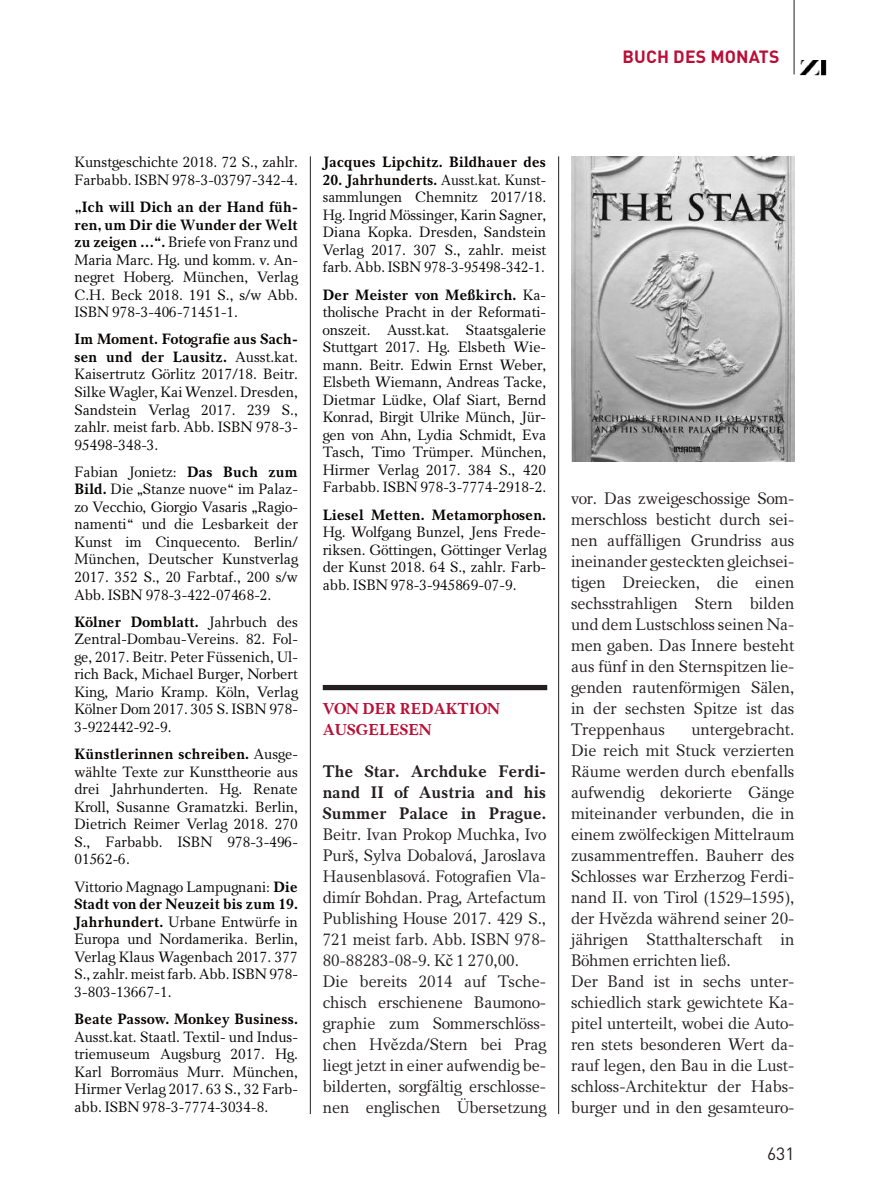
<style>
.page{position:relative;width:869px;height:1191px;background:#fff}
.page>*{position:absolute;margin:0;border:0;box-sizing:border-box;transform-origin:0 0}
.t1{font:700 17.5px "DINOT";letter-spacing:.01em;color:#b90f36}
.t2{font:17.5px "DINOT";color:#231f20}
.t3{font:16.62px/21px "Carniola";letter-spacing:-.005em;color:#231f20}
.t4{font:700 16.62px/21px "Carniola";letter-spacing:-.005em;color:#231f20;text-align:justify}
.t5{font:700 15.75px/21px "Carniola";letter-spacing:-.005em;color:#b90f36}
.t6{font:14.88px/17.5px "Carniola";color:#070504;text-align:justify}
.t7{font:14.88px/17.5px "Carniola";color:#070504;text-align:justify;scale:.95 1}
.t8{font:700 14.88px "Carniola";color:#070504}
.s1{font-weight:700}
.s2{font-family:"Times Ten CE"}
</style>
<div class="page">
<hr style="left:558px;top:156px;width:1px;height:958px;background:#231f20">
<hr style="left:310px;top:156px;width:1px;height:958px;background:#231f20">
<hr style="left:793px;top:0;width:1px;height:74px;background:#231f20">
<div style="left:798px;top:61px;width:30px;height:15px;background:#dbdbdb"></div>
<img style="left:798px;top:61px;width:28px;height:14px">
<img style="left:571px;top:156px;width:223px;height:306px">
<div style="left:322px;top:685px;width:225px;height:5px;background:#231f20"></div>
<p class="t1" style="left:622px;top:51px;width:158px">BUCH DES MONATS</p>
<p class="t6" style="left:74px;top:153px;width:225px">Kunstgeschichte 2018. 72 S., zahlr.<br>Farbabb. ISBN 978-3-03797-342-4.</p>
<p class="t6" style="left:74px;top:198px;width:225px"><span class="s1">„Ich will Dich an der Hand füh&shy;ren, um Dir die Wunder der Welt zu zeigen …“.</span> Briefe von Franz und Maria Marc. Hg. und komm. v. An&shy;negret Hoberg. München, Verlag C.H. Beck 2018. 191 S., s/w Abb.<br>ISBN 978-3-406-71451-1.</p>
<p class="t6" style="left:74px;top:330px;width:225px"><span class="s1">Im Moment. Fotografie aus Sach&shy;sen und der Lausitz.</span> Ausst.kat.<br>Kaisertrutz Görlitz 2017/18. Beitr.<br>Silke Wagler, Kai Wenzel. Dresden, Sandstein Verlag 2017. 239 S., zahlr. meist farb. Abb. ISBN 978-3- 95498-348-3.</p>
<p class="t6" style="left:74px;top:463px;width:225px">Fabian Jonietz: <span class="s1">Das Buch zum Bild.</span> Die „Stanze nuove“ im Palaz&shy;zo Vecchio, Giorgio Vasaris „Ragio&shy;namenti“ und die Lesbarkeit der Kunst im Cinquecento. Berlin/ München, Deutscher Kunstverlag 2017. 352 S., 20 Farbtaf., 200 s/w Abb. ISBN 978-3-422-07468-2.</p>
<p class="t6" style="left:74px;top:613px;width:225px"><span class="s1">Kölner Domblatt.</span> Jahrbuch des Zentral-Dombau-Vereins. 82. Fol&shy;ge, 2017. Beitr. Peter Füssenich, Ul&shy;rich Back, Michael Burger, Norbert King, Mario Kramp. Köln, Verlag Kölner Dom 2017. 305 S. ISBN 978- 3-922442-92-9.</p>
<p class="t6" style="left:74px;top:745px;width:225px"><span class="s1">Künstlerinnen schreiben.</span> Ausge&shy;wählte Texte zur Kunsttheorie aus drei Jahrhunderten. Hg. Renate Kroll, Susanne Gramatzki. Berlin, Dietrich Reimer Verlag 2018. 270<br>S., Farbabb. ISBN 978-3-496- 01562-6.</p>
<p class="t6" style="left:74px;top:878px;width:225px">Vittorio Magnago Lampugnani: <span class="s1">Die Stadt von der Neuzeit bis zum 19.<br>Jahrhundert.</span> Urbane Entwürfe in Europa und Nordamerika. Berlin, Verlag Klaus Wagenbach 2017. 377<br>S., zahlr. meist farb. Abb. ISBN 978- 3-803-13667-1.</p>
<p class="t8" style="left:74px;top:1010px;width:225px">Beate Passow. Monkey Business.</p>
<p class="t6" style="left:74px;top:1028px;width:225px">Ausst.kat. Staatl. Textil- und Indus&shy;triemuseum Augsburg 2017. Hg.<br>Karl Borromäus Murr. München, Hirmer Verlag 2017. 63 S., 32 Farb&shy;abb. ISBN 978-3-7774-3034-8.</p>
<p class="t8" style="left:322px;top:153px;width:225px">Jacques Lipchitz. Bildhauer des</p>
<p class="t7" style="left:322px;top:171px;width:236px"><span class="s1">20. Jahrhunderts.</span> Ausst.kat. Kunst&shy;sammlungen Chemnitz 2017/18.<br>Hg. Ingrid Mössinger, Karin Sagner, Diana Kopka. Dresden, Sandstein Verlag 2017. 307 S., zahlr. meist farb. Abb. ISBN 978-3-95498-342-1.</p>
<p class="t6" style="left:322px;top:286px;width:225px"><span class="s1">Der Meister von Meßkirch.</span> Ka&shy;tholische Pracht in der Reformati&shy;onszeit. Ausst.kat. Staatsgalerie Stuttgart 2017. Hg. Elsbeth Wie&shy;mann. Beitr. Edwin Ernst Weber, Elsbeth Wiemann, Andreas Tacke, Dietmar Lüdke, Olaf Siart, Bernd Konrad, Birgit Ulrike Münch, Jür&shy;gen von Ahn, Lydia Schmidt, Eva Tasch, Timo Trümper. München, Hirmer Verlag 2017. 384 S., 420<br>Farbabb. ISBN 978-3-7774-2918-2.</p>
<p class="t8" style="left:322px;top:506px;width:225px">Liesel Metten. Metamorphosen.</p>
<p class="t6" style="left:322px;top:523px;width:225px">Hg. Wolfgang Bunzel, Jens Frede&shy;riksen. Göttingen, Göttinger Verlag der Kunst 2018. 64 S., zahlr. Farb&shy;abb. ISBN 978-3-945869-07-9.</p>
<p class="t5" style="left:322px;top:698px;width:179px">VON DER REDAKTION<br>AUSGELESEN</p>
<p class="t4" style="left:322px;top:761px;width:225px">The Star. Archduke Ferdi&shy;nand II of Austria and his Summer Palace in Prague.</p>
<p class="t3" style="left:322px;top:824px;width:225px">Beitr. Ivan Prokop Muchka, Ivo<br>Purš, Sylva Dobalová, Jaroslava<br>Hausenblasová. Fotografien Vla&shy;dimír Bohdan. Prag, Artefactum<br>Publishing House 2017. 429 S.,<br>721 meist farb. Abb. ISBN 978-<br>80-88283-08-9. K<span class="s2">č</span> 1 270,00.<br>Die bereits 2014 auf Tsche&shy;chisch erschienene Baumono&shy;graphie zum Sommerschlöss&shy;chen Hv<span class="s2">ě</span>zda/Stern bei Prag liegt jetzt in einer aufwendig be&shy;bilderten, sorgfältig erschlosse&shy;nen englischen Übersetzung</p>
<p class="t3" style="left:570px;top:488px;width:225px;text-align:justify">vor. Das zweigeschossige Som&shy;merschloss besticht durch sei&shy;nen auffälligen Grundriss aus ineinander gesteckten gleichsei&shy;tigen Dreiecken, die einen sechsstrahligen Stern bilden und dem Lustschloss seinen Na&shy;men gaben. Das Innere besteht aus fünf in den Sternspitzen lie&shy;genden rautenförmigen Sälen, in der sechsten Spitze ist das Treppenhaus</p>
<p class="t3" style="left:570px;top:719px;width:225px;text-indent:120px">untergebracht.<br>Die reich mit Stuck verzierten<br>Räume werden durch ebenfalls aufwendig dekorierte Gänge miteinander verbunden, die in einem zwölfeckigen Mittelraum zusammentreffen. Bauherr des<br>Schlosses war Erzherzog Ferdi&shy;nand II. von Tirol (1529–1595), der Hv<span class="s2">ě</span>zda während seiner 20- jährigen Statthalterschaft in<br>Böhmen errichten ließ.<br>Der Band ist in sechs unter&shy;schiedlich stark gewichtete Ka&shy;pitel unterteilt, wobei die Auto&shy;ren stets besonderen Wert da&shy;rauf legen, den Bau in die Lust&shy;schloss-Architektur der Habs&shy;burger und in den gesamteuro-</p>
<p class="t2" style="left:766px;top:1147px;width:29px">631</p>
</div>
